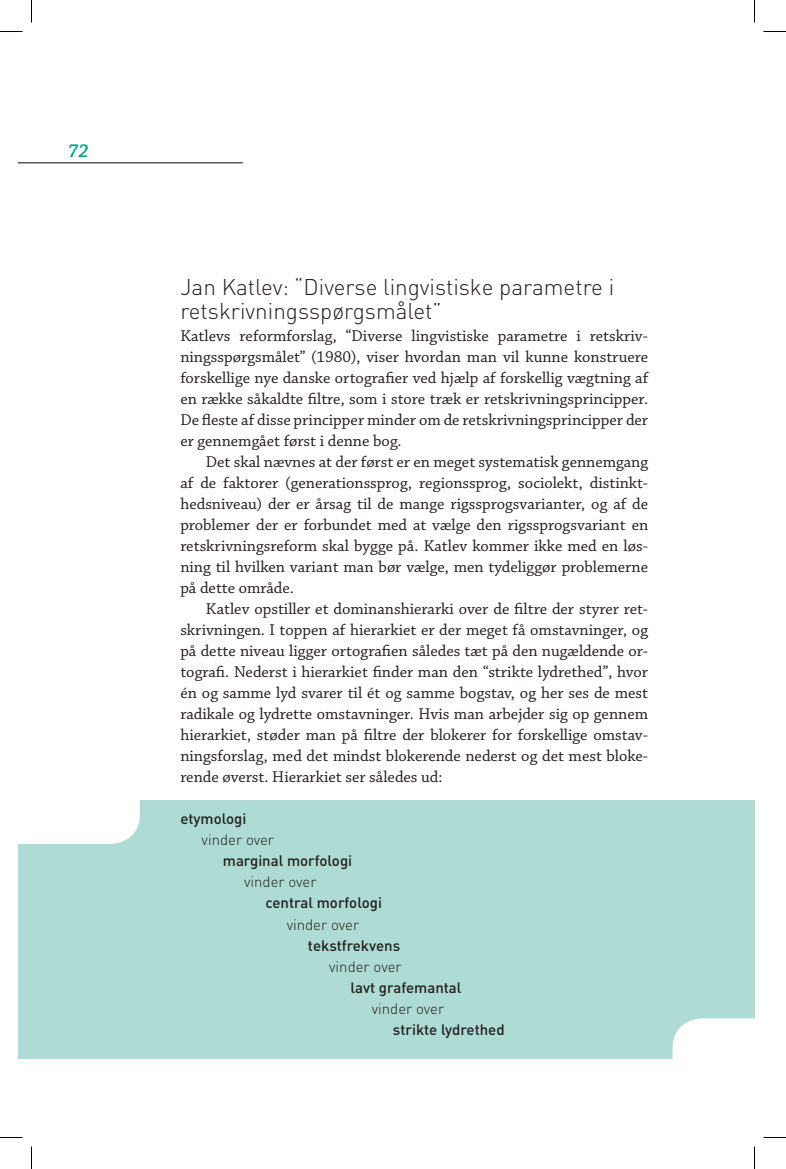
<style>
.page{position:relative;width:786px;height:1169px;background:#fff}
.page>*{position:absolute;margin:0;border:0;box-sizing:border-box;transform-origin:0 0}
.t1{font:300 22.5px/24px "DIN";color:#231f20}
.t2{font:italic 600 19.5px "Chaparral Pro";color:#00a38a}
.t3{font:16.5px "Chaparral Pro";color:#231f20}
.t4{font:500 15px "DIN";color:#231f20}
.t5{font:300 15px "DIN";letter-spacing:-.01em;color:#231f20}
</style>
<div class="page">
<hr style="left:19px;top:162px;width:224px;height:1px;background:#231f20">
<div style="left:19px;top:800px;width:735px;height:259px;background:#aedcd4"></div>
<div style="left:19px;top:800px;width:121px;height:44px;background:#fff"></div>
<svg style="left:672px;top:1018px;width:83px;height:41px;background:#f9fcfc"></svg>
<svg style="left:0;top:31px;width:22px;height:1px"></svg>
<svg style="left:763px;top:31px;width:23px;height:1px"></svg>
<svg style="left:0;top:1137px;width:22px;height:1px"></svg>
<svg style="left:763px;top:1137px;width:23px;height:1px"></svg>
<svg style="left:31px;top:0;width:1px;height:22px"></svg>
<svg style="left:31px;top:1146px;width:1px;height:23px"></svg>
<svg style="left:754px;top:0;width:1px;height:22px"></svg>
<svg style="left:754px;top:1146px;width:1px;height:23px"></svg>
<p class="t2" style="left:68px;top:139px;width:22px">72</p>
<p class="t1" style="left:180px;top:274px;width:435px">Jan Katlev: “D iverse lingvistiske parametre i retskrivningsspørgsmålet”</p>
<p class="t3" style="left:180px;top:327px;width:469px">Katlevs reformforslag, “Diverse lingvistiske parametre i retskriv-</p>
<p class="t3" style="left:180px;top:348px;width:469px">ningsspørgsmålet” (1980), viser hvordan man vil kunne konstruere</p>
<p class="t3" style="left:180px;top:369px;width:469px">forskellige nye danske ortografier ved hjælp af forskellig vægtning af</p>
<p class="t3" style="left:180px;top:390px;width:469px">en række såkaldte filtre, som i store træk er retskrivningsprincipper.</p>
<p class="t3" style="left:180px;top:411px;width:469px">De fleste af disse principper minder om de retskrivningsprincipper der</p>
<p class="t3" style="left:180px;top:432px;width:223px">er gennemgået først i denne bog.</p>
<p class="t3" style="left:206px;top:453px;width:444px">Det skal nævnes at der først er en meget systematisk gennemgang</p>
<p class="t3" style="left:180px;top:474px;width:469px">af de faktorer (generationssprog, regionssprog, sociolekt, distinkt-</p>
<p class="t3" style="left:180px;top:495px;width:469px">hedsniveau) der er årsag til de mange rigssprogsvarianter, og af de</p>
<p class="t3" style="left:180px;top:516px;width:469px">problemer der er forbundet med at vælge den rigssprogsvariant en</p>
<p class="t3" style="left:180px;top:537px;width:469px">retskrivningsreform skal bygge på. Katlev kommer ikke med en løs-</p>
<p class="t3" style="left:180px;top:558px;width:469px">ning til hvilken variant man bør vælge, men tydeliggør problemerne</p>
<p class="t3" style="left:180px;top:579px;width:115px">på dette område.</p>
<p class="t3" style="left:206px;top:600px;width:444px">Katlev opstiller et dominanshierarki over de filtre der styrer ret-</p>
<p class="t3" style="left:180px;top:621px;width:469px">skrivningen. I toppen af hierarkiet er der meget få omstavninger, og</p>
<p class="t3" style="left:180px;top:642px;width:469px">på dette niveau ligger ortografien således tæt på den nugældende or-</p>
<p class="t3" style="left:180px;top:663px;width:469px">tografi. Nederst i hierarkiet finder man den “strikte lydrethed”, hvor</p>
<p class="t3" style="left:180px;top:684px;width:469px">én og samme lyd svarer til ét og samme bogstav, og her ses de mest</p>
<p class="t3" style="left:180px;top:705px;width:469px">radikale og lydrette omstavninger. Hvis man arbejder sig op gennem</p>
<p class="t3" style="left:180px;top:726px;width:469px">hierarkiet, støder man på filtre der blokerer for forskellige omstav-</p>
<p class="t3" style="left:180px;top:747px;width:469px">ningsforslag, med det mindst blokerende nederst og det mest bloke-</p>
<p class="t3" style="left:180px;top:768px;width:264px">rende øverst. Hierarkiet ser således ud:</p>
<p class="t4" style="left:180px;top:809px;width:68px">etymologi</p>
<p class="t5" style="left:202px;top:830px;width:74px">vinder over</p>
<p class="t4" style="left:223px;top:851px;width:131px">marginal morfologi</p>
<p class="t5" style="left:244px;top:872px;width:74px">vinder over</p>
<p class="t4" style="left:265px;top:893px;width:118px">central morfologi</p>
<p class="t5" style="left:287px;top:914px;width:74px">vinder over</p>
<p class="t4" style="left:308px;top:935px;width:94px">tekstfrekvens</p>
<p class="t5" style="left:329px;top:956px;width:74px">vinder over</p>
<p class="t4" style="left:350px;top:977px;width:113px">lavt grafemantal</p>
<p class="t5" style="left:372px;top:998px;width:74px">vinder over</p>
<p class="t4" style="left:393px;top:1019px;width:113px">strikte lydrethed</p>
</div>
